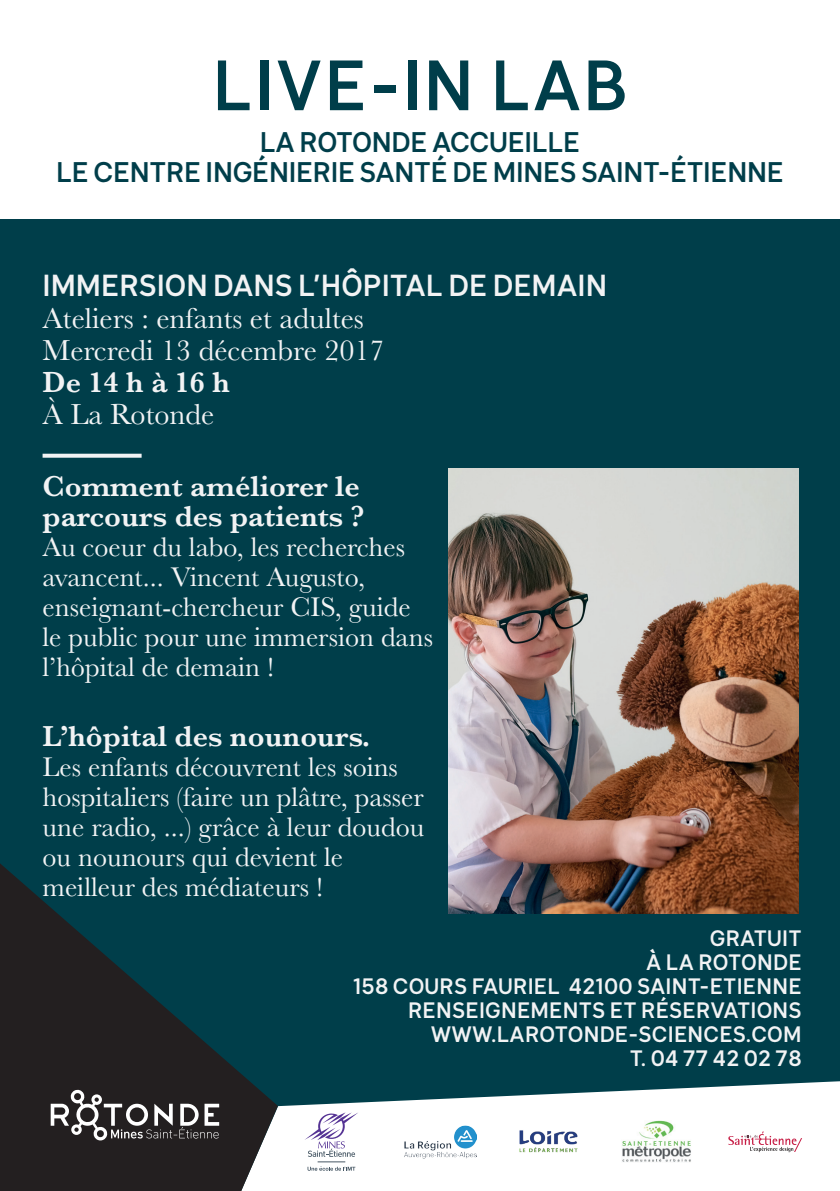
<style>
.page{position:relative;width:840px;height:1191px;background:#fff}
.page>*{position:absolute;margin:0;border:0;box-sizing:border-box;transform-origin:0 0}
.t1{font:500 70px "Klima";letter-spacing:.03em;color:#003e4a}
.t2{font:600 30px/30px "Baskerville";color:#f2f3f4}
.t3{font:30px/32px "Baskerville";color:#f2f3f4}
.t4{font:500 30px "Klima";color:#f2f3f4}
.t5{font:28px/30px "Baskerville";color:#f2f3f4}
.t6{font:500 28px/30px "Klima";letter-spacing:-.01em;color:#003e4a;text-align:center}
.t7{font:500 22px/24px "Klima";letter-spacing:.01em;color:#f2f3f4;text-align:right}
</style>
<div class="page">
<div style="left:0;top:219px;width:839px;height:972px;background:#003e4a"></div>
<img style="left:448px;top:469px;width:349px;height:444px">
<svg style="left:43px;top:454px;width:98px;height:4px"></svg>
<svg style="left:278px;top:1081px;width:561px;height:110px;background:#d7e1e3"></svg>
<div style="left:297px;top:1107px;width:69px;height:69px;background:#fff"></div>
<svg style="left:305px;top:1112px;width:53px;height:58px"></svg>
<img style="left:403px;top:1125px;width:73px;height:33px">
<svg style="left:728px;top:1131px;width:73px;height:21px;background:#edd6db"></svg>
<img style="left:511px;top:1122px;width:74px;height:39px">
<img style="left:621px;top:1121px;width:70px;height:41px">
<svg style="left:0;top:863px;width:278px;height:328px;fill:#231f20"></svg>
<svg style="left:51px;top:1089px;width:168px;height:51px;background:#575354"></svg>
<h1 class="t1" style="left:212px;top:26px;width:416px">LIVE-IN LAB</h1>
<p class="t6" style="left:56px;top:124px;width:728px">LA ROTONDE ACCUEILLE<br>LE CENTRE INGÉNIERIE SANTÉ DE MINES SAINT-ÉTIENNE</p>
<p class="t4" style="left:43px;top:259px;width:565px">IMMERSION DANS L’HÔPITAL DE DEMAIN</p>
<p class="t3" style="left:43px;top:302px;width:343px">Ateliers : enfants et adultes<br>Mercredi 13 décembre 2017</p>
<p class="t2" style="left:43px;top:367px;width:189px">De 14 h à 16 h</p>
<p class="t3" style="left:43px;top:398px;width:173px">À La Rotonde</p>
<p class="t2" style="left:43px;top:471px;width:323px">Comment améliorer le parcours des patients ?</p>
<p class="t5" style="left:43px;top:532px;width:391px">Au coeur du labo, les recherches avancent... Vincent Augusto, enseignant-chercheur CIS, guide le public pour une immersion dans l’hôpital de demain !</p>
<p class="t2" style="left:43px;top:721px;width:329px">L’hôpital des nounours.</p>
<p class="t5" style="left:43px;top:752px;width:383px">Les enfants découvrent les soins hospitaliers (faire un plâtre, passer une radio, ...) grâce à leur doudou ou nounours qui devient le meilleur des médiateurs !</p>
<p class="t7" style="left:353px;top:923px;width:449px">GRATUIT<br>À LA ROTONDE<br>158 COURS FAURIEL 42100 SAINT-ETIENNE<br>RENSEIGNEMENTS ET RÉSERVATIONS<br>WWW.LAROTONDE-SCIENCES.COM<br>T. 04 77 42 02 78</p>
</div>
